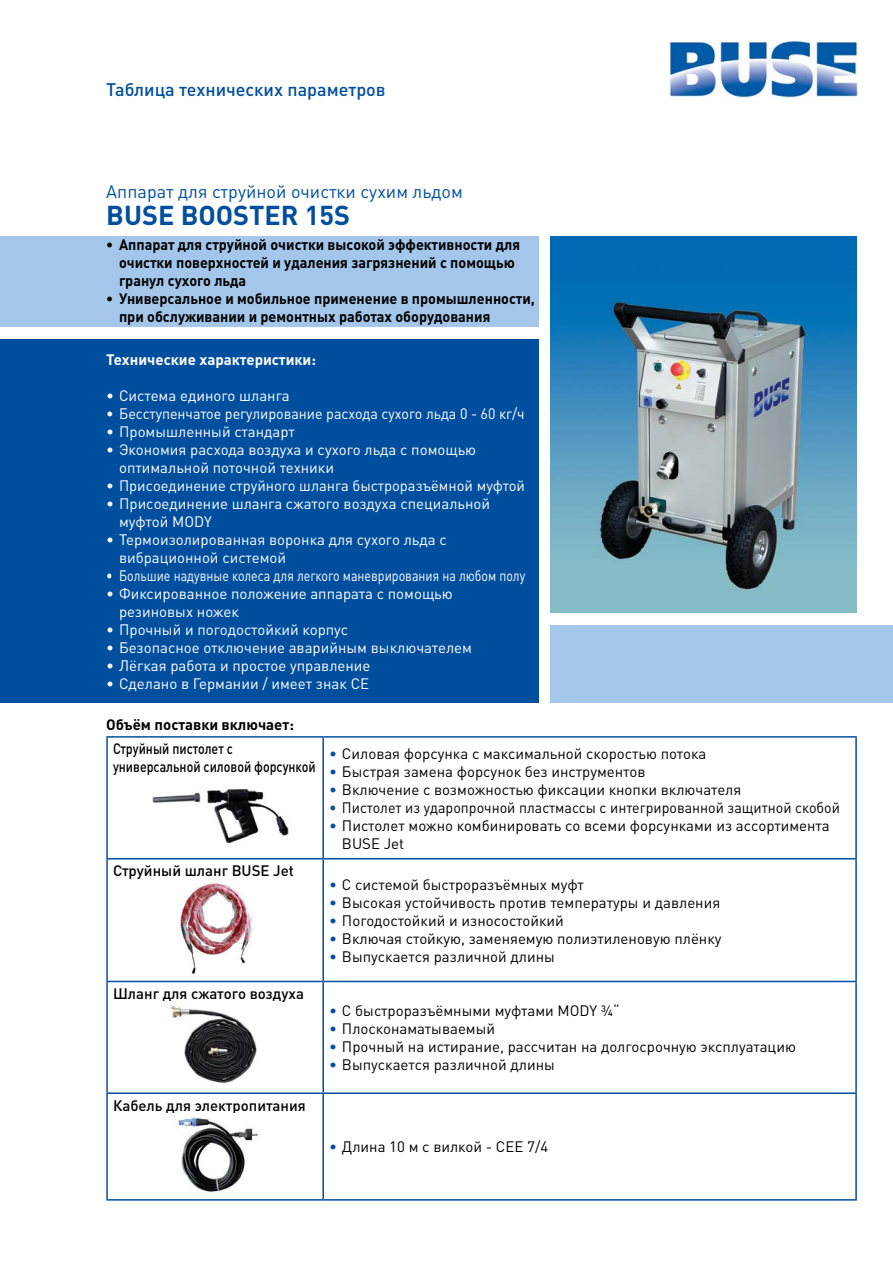
<style>
.page{position:relative;width:893px;height:1263px;background:#fff}
.page>*{position:absolute;margin:0;border:0;box-sizing:border-box;transform-origin:0 0}
.t1{font:700 27px "DIN Pro";color:#004f9f}
.t2{font:18px "DIN Pro";color:#004f9f}
.t3{font:500 18px "DIN Pro";color:#004f9f}
.t4{font:15px/18px "DIN Pro";color:#000}
.t5{font:15px/18px "DIN Pro";color:#fff}
.t6{font:700 15px/18px "DIN Pro";color:#000;scale:.96 1}
.t7{font:500 15px "DIN Pro";color:#000}
.t8{font:15px "DIN Pro";color:#000;scale:.95 1}
.t9{font:15px "DIN Pro";color:#fff;scale:.83 1}
.t10{font:15px "DIN Pro";color:#fff;scale:.95 1}
.t11{font:500 15px/18px "DIN Pro";color:#000;scale:.83 1}
.t12{font:700 15px "DIN Pro";color:#fff}
.t13{font:700 15px "DIN Pro";color:#000}
.s1{color:#004f9f}
</style>
<div class="page">
<img style="left:668px;top:41px;width:190px;height:56px">
<div style="left:0;top:236px;width:538px;height:90px;background:#a3c6ea"></div>
<div style="left:0;top:339px;width:538px;height:364px;background:#004f9f"></div>
<div style="left:551px;top:625px;width:342px;height:78px;background:#a3c6ea"></div>
<img style="left:551px;top:236px;width:305px;height:377px">
<hr style="left:106px;top:736px;width:217px;height:2px;background:#004f9f">
<hr style="left:106px;top:738px;width:2px;height:120px;background:#004f9f">
<hr style="left:323px;top:736px;width:534px;height:2px;background:#004f9f">
<hr style="left:322px;top:738px;width:2px;height:120px;background:#004f9f">
<hr style="left:855px;top:738px;width:2px;height:120px;background:#004f9f">
<hr style="left:106px;top:858px;width:217px;height:1px;background:#004f9f">
<hr style="left:106px;top:859px;width:2px;height:122px;background:#004f9f">
<hr style="left:323px;top:858px;width:534px;height:1px;background:#004f9f">
<hr style="left:322px;top:859px;width:2px;height:122px;background:#004f9f">
<hr style="left:855px;top:859px;width:2px;height:122px;background:#004f9f">
<hr style="left:106px;top:981px;width:217px;height:1px;background:#004f9f">
<hr style="left:106px;top:982px;width:2px;height:110px;background:#004f9f">
<hr style="left:323px;top:981px;width:534px;height:1px;background:#004f9f">
<hr style="left:322px;top:982px;width:2px;height:110px;background:#004f9f">
<hr style="left:855px;top:982px;width:2px;height:110px;background:#004f9f">
<hr style="left:106px;top:1092px;width:217px;height:2px;background:#004f9f">
<hr style="left:106px;top:1094px;width:2px;height:105px;background:#004f9f">
<hr style="left:323px;top:1092px;width:534px;height:2px;background:#004f9f">
<hr style="left:322px;top:1094px;width:2px;height:105px;background:#004f9f">
<hr style="left:855px;top:1094px;width:2px;height:105px;background:#004f9f">
<hr style="left:106px;top:1199px;width:217px;height:1px;background:#004f9f">
<hr style="left:323px;top:1199px;width:534px;height:1px;background:#004f9f">
<img style="left:152px;top:789px;width:137px;height:54px">
<img style="left:180px;top:883px;width:73px;height:91px">
<img style="left:170px;top:1004px;width:87px;height:79px">
<img style="left:175px;top:1117px;width:84px;height:75px">
<p class="t3" style="left:106px;top:77px;width:281px">Таблица технических параметров</p>
<p class="t2" style="left:106px;top:179px;width:358px">Аппарат для струйной очистки сухим льдом</p>
<h1 class="t1" style="left:106px;top:197px;width:245px">BUSE BOOSTER 15S</h1>
<p class="t6" style="left:119px;top:235px;width:419px;text-indent:-13px">• Аппарат для струйной очистки высокой эффективности для очистки поверхностей и удаления загрязнений с помощью гранул сухого льда</p>
<p class="t6" style="left:119px;top:289px;width:435px;text-indent:-13px">• Универсальное и мобильное применение в промышленности, при обслуживании и ремонтных работах оборудования</p>
<p class="t12" style="left:106px;top:349px;width:211px">Технические характеристики:</p>
<p class="t5" style="left:106px;top:386px;width:185px">• Система единого шланга</p>
<p class="t10" style="left:106px;top:403px;width:442px">• Бесступенчатое регулирование расхода сухого льда 0 - 60 кг/ч</p>
<p class="t5" style="left:106px;top:422px;width:190px">• Промышленный стандарт</p>
<p class="t5" style="left:119px;top:440px;width:359px;text-indent:-13px">• Экономия расхода воздуха и сухого льда с помощью оптимальной поточной техники</p>
<p class="t5" style="left:106px;top:476px;width:420px">• Присоединение струйного шланга быстроразъёмной муфтой</p>
<p class="t5" style="left:119px;top:494px;width:373px;text-indent:-13px">• Присоединение шланга сжатого воздуха специальной муфтой MODY</p>
<p class="t5" style="left:119px;top:530px;width:329px;text-indent:-13px">• Термоизолированная воронка для сухого льда с вибрационной системой</p>
<p class="t9" style="left:106px;top:565px;width:506px">• Большие надувные колеса для легкого маневрирования на любом полу</p>
<p class="t5" style="left:119px;top:584px;width:335px;text-indent:-13px">• Фиксированное положение аппарата с помощью резиновых ножек</p>
<p class="t5" style="left:106px;top:620px;width:244px">• Прочный и погодостойкий корпус</p>
<p class="t5" style="left:106px;top:638px;width:367px">• Безопасное отключение аварийным выключателем</p>
<p class="t5" style="left:106px;top:656px;width:266px">• Лёгкая работа и простое управление</p>
<p class="t5" style="left:106px;top:674px;width:264px">• Сделано в Германии / имеет знак СЕ</p>
<p class="t13" style="left:106px;top:714px;width:189px">Объём поставки включает:</p>
<p class="t11" style="left:113px;top:739px;width:246px">Струйный пистолет с универсальной силовой форсункой</p>
<p class="t4" style="left:329px;top:743px;width:379px"><span class="s1">•</span> Силовая форсунка с максимальной скоростью потока</p>
<p class="t4" style="left:329px;top:761px;width:318px"><span class="s1">•</span> Быстрая замена форсунок без инструментов</p>
<p class="t4" style="left:329px;top:779px;width:414px"><span class="s1">•</span> Включение с возможностью фиксации кнопки включателя</p>
<p class="t8" style="left:329px;top:797px;width:539px"><span class="s1">•</span> Пистолет из ударопрочной пластмассы с интегрированной защитной скобой</p>
<p class="t4" style="left:342px;top:815px;width:489px;text-indent:-13px"><span class="s1">•</span> Пистолет можно комбинировать со всеми форсунками из ассортимента<br>BUSE Jet</p>
<p class="t7" style="left:113px;top:861px;width:183px">Струйный шланг BUSE Jet</p>
<p class="t7" style="left:113px;top:983px;width:193px">Шланг для сжатого воздуха</p>
<p class="t7" style="left:113px;top:1095px;width:194px">Кабель для электропитания</p>
<p class="t4" style="left:329px;top:875px;width:256px"><span class="s1">•</span> С системой быстроразъёмных муфт</p>
<p class="t4" style="left:329px;top:893px;width:393px"><span class="s1">•</span> Высокая устойчивость против температуры и давления</p>
<p class="t4" style="left:329px;top:911px;width:236px"><span class="s1">•</span> Погодостойкий и износостойкий</p>
<p class="t4" style="left:329px;top:929px;width:394px"><span class="s1">•</span> Включая стойкую, заменяемую полиэтиленовую плёнку</p>
<p class="t4" style="left:329px;top:947px;width:227px"><span class="s1">•</span> Выпускается различной длины</p>
<p class="t4" style="left:329px;top:1001px;width:292px"><span class="s1">•</span> С быстроразъёмными муфтами MODY ¾“</p>
<p class="t4" style="left:329px;top:1019px;width:168px"><span class="s1">•</span> Плосконаматываемый</p>
<p class="t4" style="left:329px;top:1037px;width:468px"><span class="s1">•</span> Прочный на истирание, рассчитан на долгосрочную эксплуатацию</p>
<p class="t4" style="left:329px;top:1055px;width:227px"><span class="s1">•</span> Выпускается различной длины</p>
<p class="t4" style="left:329px;top:1137px;width:220px"><span class="s1">•</span> Длина 10 м с вилкой - CEE 7/4</p>
</div>
